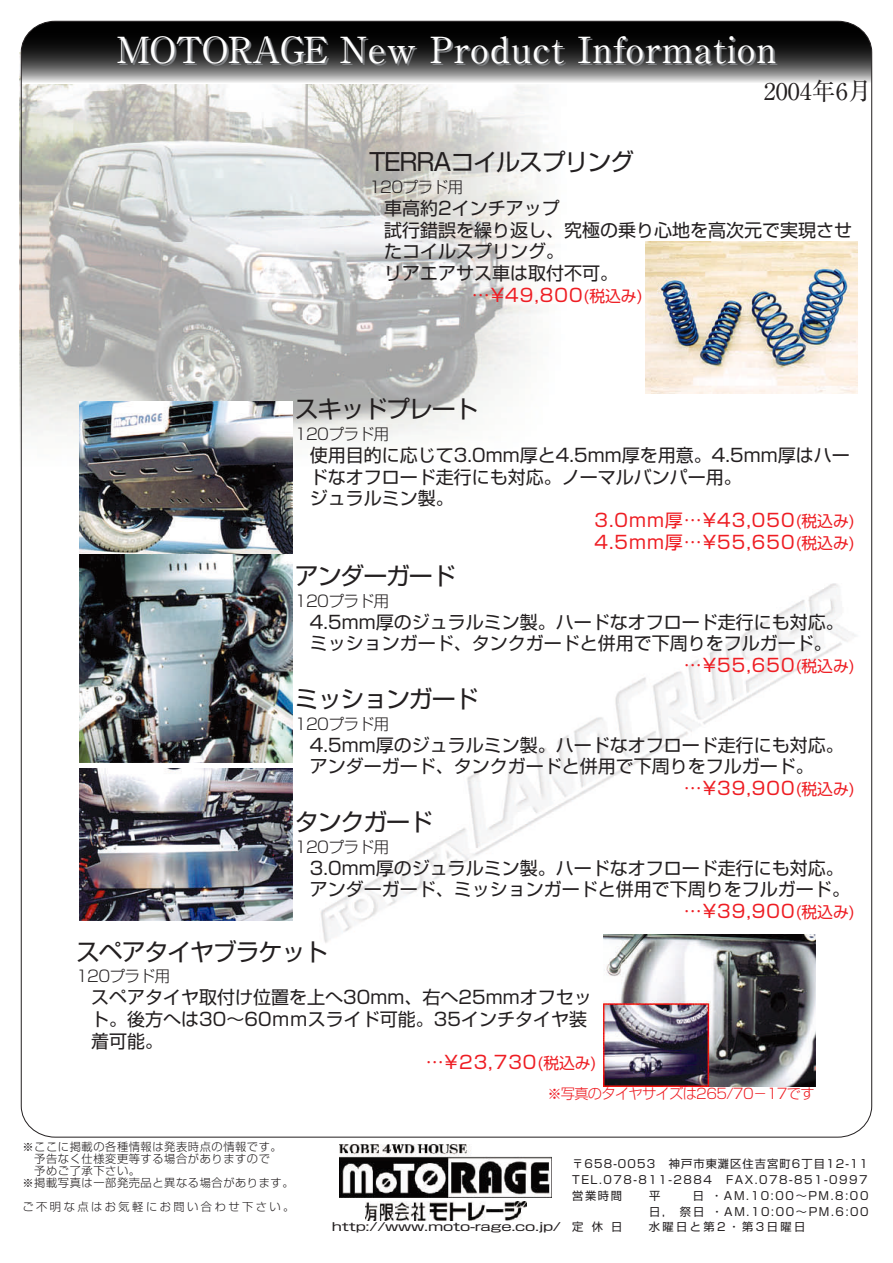
<style>
.page{position:relative;width:893px;height:1263px;background:#fff}
.page>*{position:absolute;margin:0;border:0;box-sizing:border-box;transform-origin:0 0}
.t1{font:36px "Ryumin";letter-spacing:.025em;color:#fff}
.t2{font:24px "Shin Go";letter-spacing:-.05em;color:#231f20}
.t3{font:24px "Ryumin";color:#231f20}
.t4{font:18px "Shin Go";color:#231f20}
.t5{font:18px "Shin Go";letter-spacing:.05em;color:#ee1d23}
.t6{font:300 15.75px "Shin Go";letter-spacing:-.05em;color:#231f20}
.t7{font:300 14.25px "Shin Go";letter-spacing:-.05em;color:#ee1d23}
.t8{font:300 11.25px "Shin Go";letter-spacing:.05em;color:#231f20}
.t9{font:11.25px "Shin Go";letter-spacing:.13em;color:#231f20}
.t10{font:11.25px/15.8px "Shin Go";letter-spacing:.095em;color:#231f20}
.t11{font:11.25px "Shin Go";letter-spacing:-.02em;color:#231f20;scale:1.45 1}
.t12{font:300 11.25px "Shin Go";letter-spacing:.22em;color:#231f20}
.t13{font:11.25px "Shin Go";letter-spacing:.22em;color:#231f20}
.s1{font-size:15.75px}
</style>
<div class="page">
<img style="left:339px;top:1144px;width:212px;height:53px">
<img style="left:365px;top:1202px;width:161px;height:19px">
<img style="left:20px;top:52px;width:525px;height:446px">
<svg style="left:21px;top:21px;width:851px;height:62px;background:#3f3f3f"></svg>
<img style="left:277px;top:565px;width:580px;height:386px">
<img style="left:645px;top:242px;width:212px;height:152px">
<img style="left:80px;top:553px;width:212px;height:209px">
<img style="left:80px;top:768px;width:212px;height:153px">
<img style="left:603px;top:934px;width:212px;height:152px">
<img style="left:80px;top:401px;width:212px;height:152px">
<h1 class="t1" style="left:116px;top:28px;width:662px">MOTORAGE New Product Information</h1>
<h2 class="t3" style="left:764px;top:77px;width:109px">2004年6月</h2>
<h2 class="t2" style="left:369px;top:146px;width:267px">TERRAコイルスプリング</h2>
<p class="t6" style="left:369px;top:177px;width:96px">120プラド用</p>
<p class="t4" style="left:384px;top:196px;width:177px">車高約2インチアップ</p>
<p class="t4" style="left:384px;top:218px;width:470px">試行錯誤を繰り返し、究極の乗り心地を高次元で実現させ</p>
<p class="t4" style="left:384px;top:240px;width:181px">たコイルスプリング。</p>
<p class="t4" style="left:384px;top:261px;width:235px">リアエアサス車は取付不可。</p>
<p class="t5" style="left:472px;top:283px;width:172px">…¥49,800<span class="s1">(税込み)</span></p>
<h2 class="t2" style="left:295px;top:393px;width:185px">スキッドプレート</h2>
<p class="t6" style="left:295px;top:424px;width:96px">120プラド用</p>
<p class="t4" style="left:310px;top:443px;width:541px">使用目的に応じて3.0mm厚と4.5mm厚を用意。4.5mm厚はハー</p>
<p class="t4" style="left:310px;top:465px;width:433px">ドなオフロード走行にも対応。ノーマルバンパー用。</p>
<p class="t4" style="left:310px;top:486px;width:145px">ジュラルミン製。</p>
<p class="t5" style="left:594px;top:508px;width:262px">3.0mm厚…¥43,050<span class="s1">(税込み)</span></p>
<p class="t5" style="left:594px;top:530px;width:262px">4.5mm厚…¥55,650<span class="s1">(税込み)</span></p>
<h2 class="t2" style="left:295px;top:560px;width:162px">アンダーガード</h2>
<p class="t6" style="left:295px;top:591px;width:96px">120プラド用</p>
<p class="t4" style="left:310px;top:610px;width:535px">4.5mm厚のジュラルミン製。ハードなオフロード走行にも対応。</p>
<p class="t4" style="left:310px;top:632px;width:523px">ミッションガード、タンクガードと併用で下周りをフルガード。</p>
<p class="t5" style="left:684px;top:653px;width:172px">…¥55,650<span class="s1">(税込み)</span></p>
<h2 class="t2" style="left:295px;top:683px;width:185px">ミッションガード</h2>
<p class="t6" style="left:295px;top:714px;width:96px">120プラド用</p>
<p class="t4" style="left:310px;top:733px;width:535px">4.5mm厚のジュラルミン製。ハードなオフロード走行にも対応。</p>
<p class="t4" style="left:310px;top:755px;width:505px">アンダーガード、タンクガードと併用で下周りをフルガード。</p>
<p class="t5" style="left:684px;top:776px;width:172px">…¥39,900<span class="s1">(税込み)</span></p>
<h2 class="t2" style="left:295px;top:806px;width:139px">タンクガード</h2>
<p class="t6" style="left:295px;top:837px;width:96px">120プラド用</p>
<p class="t4" style="left:310px;top:856px;width:535px">3.0mm厚のジュラルミン製。ハードなオフロード走行にも対応。</p>
<p class="t4" style="left:310px;top:878px;width:541px">アンダーガード、ミッションガードと併用で下周りをフルガード。</p>
<p class="t5" style="left:684px;top:899px;width:172px">…¥39,900<span class="s1">(税込み)</span></p>
<h2 class="t2" style="left:76px;top:935px;width:253px">スペアタイヤブラケット</h2>
<p class="t6" style="left:76px;top:966px;width:96px">120プラド用</p>
<p class="t4" style="left:91px;top:985px;width:502px">スペアタイヤ取付け位置を上へ30mm、右へ25mmオフセッ</p>
<p class="t4" style="left:91px;top:1007px;width:497px">ト。後方へは30～60ｍｍスライド可能。35インチタイヤ装</p>
<p class="t4" style="left:91px;top:1029px;width:73px">着可能。</p>
<p class="t5" style="left:426px;top:1050px;width:172px">…¥23,730<span class="s1">(税込み)</span></p>
<p class="t8" style="left:23px;top:1140px;width:261px">※ここに掲載の各種情報は発表時点の情報です。</p>
<p class="t8" style="left:34px;top:1152px;width:237px">予告なく仕様変更等する場合がありますので</p>
<p class="t8" style="left:34px;top:1164px;width:107px">予めご了承下さい。</p>
<p class="t8" style="left:23px;top:1176px;width:273px">※掲載写真は一部発売品と異なる場合があります。</p>
<p class="t12" style="left:23px;top:1200px;width:274px">ご不明な点はお気軽にお問い合わせ下さい。</p>
<p class="t7" style="left:547px;top:1085px;width:269px">※写真のタイヤサイズは265/70－17です</p>
<p class="t11" style="left:332px;top:1220px;width:160px">http://www.moto-rage.co.jp/</p>
<p class="t10" style="left:572px;top:1156px;width:297px">〒658-0053 神戸市東灘区住吉宮町6丁目12-11<br>TEL.078-811-2884</p>
<p class="t9" style="left:726px;top:1172px;width:143px">FAX.078-851-0997</p>
<p class="t9" style="left:572px;top:1188px;width:51px">営業時間</p>
<p class="t9" style="left:649px;top:1188px;width:13px">平</p>
<p class="t9" style="left:693px;top:1188px;width:177px">日 ・AM.10:00～PM.8:00</p>
<p class="t9" style="left:649px;top:1204px;width:17px">日,</p>
<p class="t9" style="left:680px;top:1204px;width:190px">祭日 ・AM.10:00～PM.6:00</p>
<p class="t9" style="left:572px;top:1220px;width:52px">定休日</p>
<p class="t13" style="left:649px;top:1220px;width:158px">水曜日と第2・第3日曜日</p>
</div>
